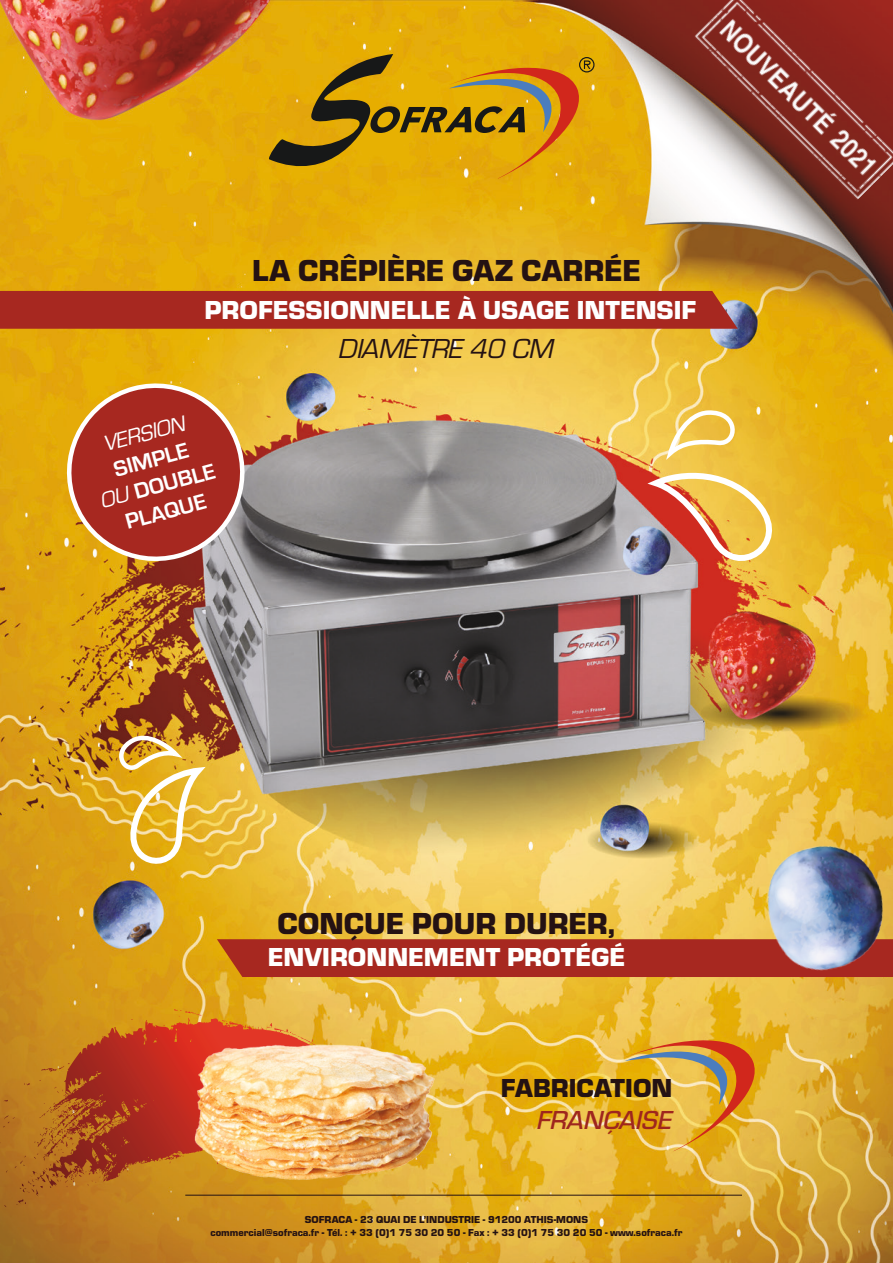
<style>
.page{position:relative;width:893px;height:1263px;background:#fff}
.page>*{position:absolute;margin:0;border:0;box-sizing:border-box;transform-origin:0 0}
.t1{font:900 31.5px "Eurostile";color:#241213}
.t2{font:italic 28.5px "Eurostile";color:#241213}
.t3{font:900 27px "Eurostile";color:#fff}
.t4{font:900 27px "Eurostile";color:#fffffe}
.t5{font:900 27px "Eurostile";color:#241213}
.t6{font:27px "Eurostile Med Ita";color:#9e261e}
.t7{font:700 22.5px/27px "Eurostile";color:#fff;text-align:center}
.t8{font:italic 22.5px "Eurostile";color:#fff}
.t9{font:900 10.5px/12.6px "Eurostile";color:#241213;text-align:center}
.s1{font-weight:400;font-style:italic}
</style>
<div class="page">
<img style="left:0;top:0;width:893px;height:1263px">
<div style="left:217px;top:939px;width:493px;height:38px;background:#a72820"></div>
<div style="left:0;top:291px;width:738px;height:38px;background:#a72820"></div>
<svg style="left:648px;top:469px;width:150px;height:111px;background:#dca15a"></svg>
<svg style="left:664px;top:407px;width:80px;height:52px;background:#f1cc65"></svg>
<svg style="left:105px;top:733px;width:102px;height:141px;background:#e2b341"></svg>
<svg style="left:266px;top:1023px;width:57px;height:15px"></svg>
<svg style="left:0;top:1009px;width:259px;height:198px;background:#bb621e"></svg>
<svg style="left:267px;top:54px;width:327px;height:131px;background:#c6920c"></svg>
<img style="left:710px;top:800px;width:183px;height:201px">
<hr style="left:185px;top:1195px;width:557px;height:1px;background:#241213">
<svg style="left:620px;top:1029px;width:150px;height:122px;background:#dfa737"></svg>
<img style="left:176px;top:1038px;width:274px;height:161px">
<svg style="left:60px;top:376px;width:192px;height:192px;background:#ba5e33"></svg>
<img style="left:682px;top:0;width:211px;height:212px">
<h1 class="t1" style="left:252px;top:248px;width:390px">LA CRÊPIÈRE GAZ CARRÉE</h1>
<h3 class="t3" style="left:204px;top:291px;width:493px">PROFESSIONNELLE À USAGE INTENSIF</h3>
<h2 class="t2" style="left:339px;top:329px;width:217px">DIAMÈTRE 40 CM</h2>
<h3 class="t8" style="left:101px;top:430px;width:85px;rotate:-15deg">VERSION</h3>
<h3 class="t7" style="left:91px;top:460px;width:119px;rotate:-15deg">SIMPLE<br><span class="s1">OU</span> DOUBLE<br>PLAQUE</h3>
<h1 class="t1" style="left:277px;top:900px;width:340px">CONÇUE POUR DURER,</h1>
<h3 class="t4" style="left:268px;top:937px;width:359px">ENVIRONNEMENT PROTÉGÉ</h3>
<h3 class="t5" style="left:501px;top:1068px;width:173px">FABRICATION</h3>
<h3 class="t6" style="left:537px;top:1101px;width:137px">FRANÇAISE</h3>
<p class="t9" style="left:211px;top:1213px;width:473px">SOFRACA - 23 QUAI DE L’INDUSTRIE - 91200 ATHIS-MONS<br>commercial@sofraca.fr - Tél. : + 33 (0)1 75 30 20 50 - Fax : + 33 (0)1 75 30 20 50 - www.sofraca.fr</p>
</div>
